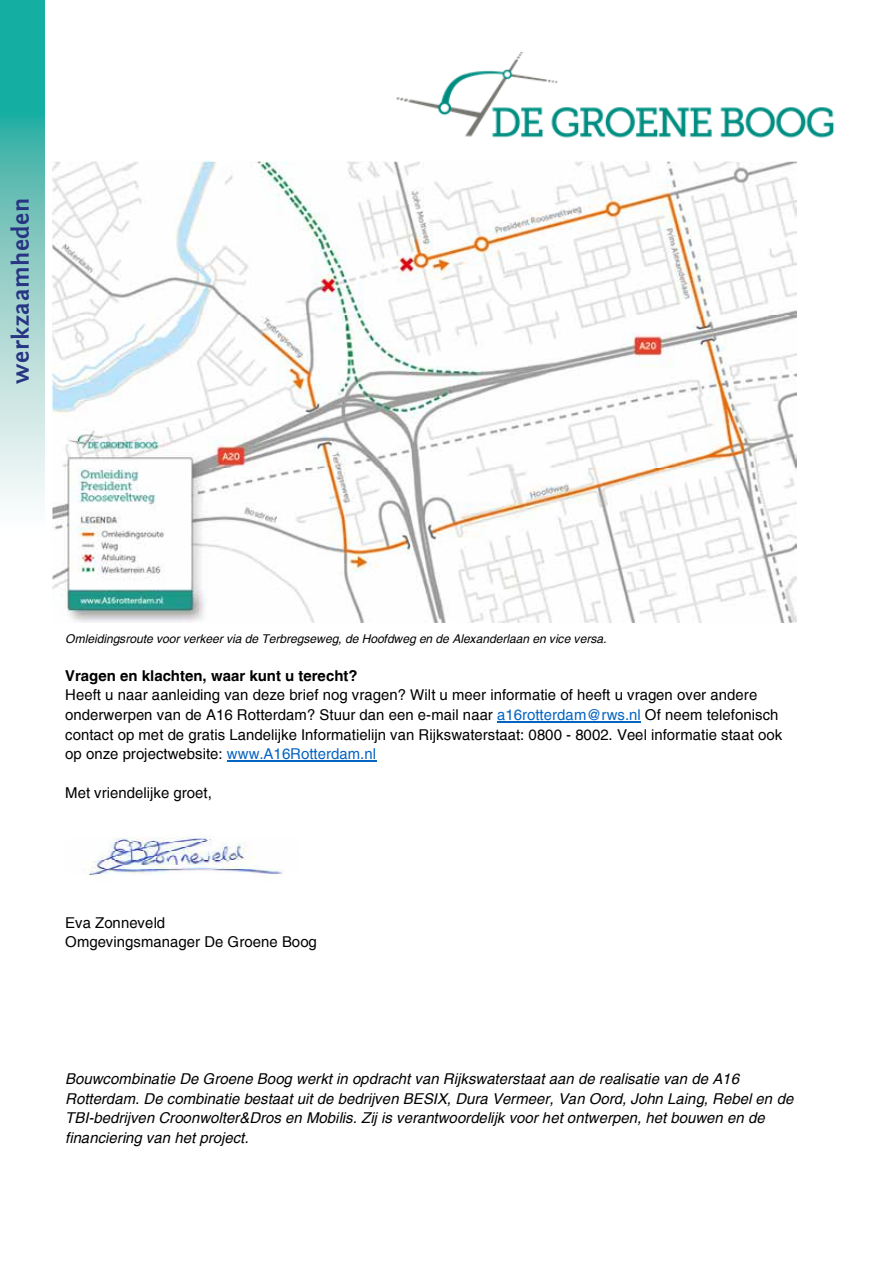
<style>
.page{position:relative;width:893px;height:1263px;background:#fff}
.page>*{position:absolute;margin:0;border:0;box-sizing:border-box;transform-origin:0 0}
.t1{font:700 24px "Fontin Sans";letter-spacing:.025em;color:#283583}
.t2{font:15px/19.5px "Helvetica";color:#000}
.t3{font:italic 15px/19.5px "Helvetica";color:#000}
.t4{font:700 15px "Helvetica";color:#000}
.t5{font:italic 12px "Helvetica";letter-spacing:-.005em;color:#000}
.s1{color:#0563c1}
</style>
<div class="page">
<img style="left:396px;top:52px;width:439px;height:86px">
<img style="left:53px;top:161px;width:744px;height:462px">
<hr style="left:497px;top:721px;width:144px;height:2px;background:#0563c1">
<hr style="left:227px;top:760px;width:149px;height:2px;background:#0563c1">
<img style="left:82px;top:837px;width:200px;height:42px">
<svg style="left:0;top:1px;width:45px;height:502px;background:#7ecbc4"></svg>
<h1 class="t1" style="left:8px;top:384px;width:188px;rotate:-90deg">werkzaamheden</h1>
<p class="t5" style="left:65px;top:631px;width:542px">Omleidingsroute voor verkeer via de Terbregseweg, de Hoofdweg en de Alexanderlaan en vice versa.</p>
<p class="t4" style="left:65px;top:666px;width:294px">Vragen en klachten, waar kunt u terecht?</p>
<p class="t2" style="left:65px;top:686px;width:718px">Heeft u naar aanleiding van deze brief nog vragen? Wilt u meer informatie of heeft u vragen over andere onderwerpen van de A16 Rotterdam? Stuur dan een e-mail naar <span class="s1">a16rotterdam@rws.nl</span> Of neem telefonisch contact op met de gratis Landelijke Informatielijn van Rijkswaterstaat: 0800 - 8002. Veel informatie staat ook op onze projectwebsite: <span class="s1">www.A16Rotterdam.nl</span></p>
<p class="t2" style="left:65px;top:783px;width:148px">Met vriendelijke groet,</p>
<p class="t2" style="left:65px;top:913px;width:253px">Eva Zonneveld<br>Omgevingsmanager De Groene Boog</p>
<p class="t3" style="left:65px;top:1069px;width:729px">Bouwcombinatie De Groene Boog werkt in opdracht van Rijkswaterstaat aan de realisatie van de A16<br>Rotterdam. De combinatie bestaat uit de bedrijven BESIX, Dura Vermeer, Van Oord, John Laing, Rebel en de TBI-bedrijven Croonwolter&amp;Dros en Mobilis. Zij is verantwoordelijk voor het ontwerpen, het bouwen en de financiering van het project.</p>
</div>
